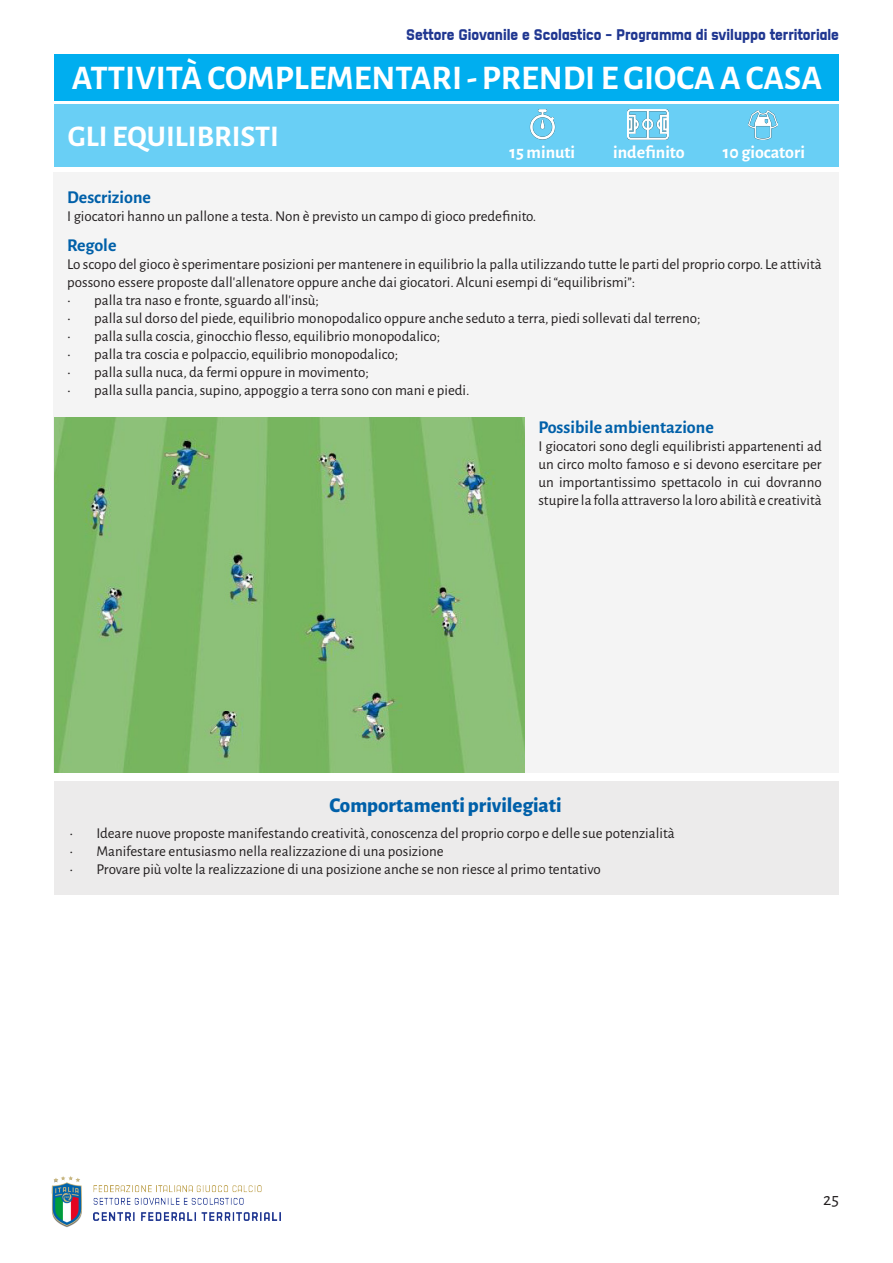
<style>
.page{position:relative;width:893px;height:1263px;background:#fff}
.page>*{position:absolute;margin:0;border:0;box-sizing:border-box;transform-origin:0 0}
.t1{font:700 34.5px "Alegreya Sans";color:#fff}
.t2{font:700 30px "Alegreya Sans";color:#fff}
.t3{font:800 21px "Alegreya Sans";color:#0060a9}
.t4{font:700 18px "Alegreya Sans";color:#0060a9}
.t5{font:700 18px "Alegreya Sans";color:#fff}
.t6{font:18px "Alegreya Sans";color:#231f20}
.t7{font:15px/18px "Alegreya Sans";color:#231f20}
.t8{font:15px "FIGC Azzurri Bold";color:#203791}
</style>
<div class="page">
<img style="left:93px;top:1185px;width:187px;height:36px">
<img style="left:51px;top:1176px;width:31px;height:51px">
<div style="left:54px;top:173px;width:785px;height:600px;background:#f4f4f4"></div>
<div style="left:54px;top:54px;width:785px;height:47px;background:#00aeef"></div>
<img style="left:54px;top:418px;width:470px;height:355px">
<div style="left:54px;top:104px;width:785px;height:63px;background:#69cff5"></div>
<div style="left:54px;top:781px;width:785px;height:114px;background:#ecebeb"></div>
<img style="left:529px;top:110px;width:27px;height:29px">
<img style="left:749px;top:111px;width:28px;height:28px">
<img style="left:628px;top:109px;width:41px;height:31px">
<p class="t8" style="left:406px;top:26px;width:434px">Settore Giovanile e Scolastico - Programma di sviluppo territoriale</p>
<p class="t1" style="left:72px;top:53px;width:752px">ATTIVITÀ COMPLEMENTARI - PRENDI E GIOCA A CASA</p>
<p class="t2" style="left:68px;top:114px;width:213px">GLI EQUILIBRISTI</p>
<p class="t5" style="left:510px;top:139px;width:67px">15 minuti</p>
<p class="t5" style="left:613px;top:139px;width:73px">indefinito</p>
<p class="t5" style="left:723px;top:139px;width:84px">10 giocatori</p>
<p class="t4" style="left:67px;top:184px;width:85px">Descrizione</p>
<p class="t7" style="left:67px;top:206px;width:471px">I giocatori hanno un pallone a testa. Non è previsto un campo di gioco predefinito.</p>
<p class="t4" style="left:67px;top:232px;width:51px">Regole</p>
<p class="t7" style="left:67px;top:254px;width:756px">Lo scopo del gioco è sperimentare posizioni per mantenere in equilibrio la palla utilizzando tutte le parti del proprio corpo. Le attività possono essere proposte dall’allenatore oppure anche dai giocatori. Alcuni esempi di “equilibrismi”:</p>
<p class="t7" style="left:67px;top:290px;width:253px">• palla tra naso e fronte, sguardo all’insù;</p>
<p class="t7" style="left:67px;top:308px;width:635px">• palla sul dorso del piede, equilibrio monopodalico oppure anche seduto a terra, piedi sollevati dal terreno;</p>
<p class="t7" style="left:67px;top:326px;width:374px">• palla sulla coscia, ginocchio flesso, equilibrio monopodalico;</p>
<p class="t7" style="left:67px;top:344px;width:333px">• palla tra coscia e polpaccio, equilibrio monopodalico;</p>
<p class="t7" style="left:67px;top:362px;width:303px">• palla sulla nuca, da fermi oppure in movimento;</p>
<p class="t7" style="left:67px;top:380px;width:404px">• palla sulla pancia, supino, appoggio a terra sono con mani e piedi.</p>
<p class="t4" style="left:538px;top:414px;width:177px">Possibile ambientazione</p>
<p class="t7" style="left:538px;top:437px;width:285px;text-align:justify">I giocatori sono degli equilibristi appartenenti ad un circo molto famoso e si devono esercitare per un importantissimo spettacolo in cui dovranno stupire la folla attraverso la loro abilità e creatività</p>
<p class="t3" style="left:329px;top:789px;width:234px">Comportamenti privilegiati</p>
<p class="t7" style="left:69px;top:823px;width:607px">• Ideare nuove proposte manifestando creatività, conoscenza del proprio corpo e delle sue potenzialità</p>
<p class="t7" style="left:69px;top:841px;width:376px">• Manifestare entusiasmo nella realizzazione di una posizione</p>
<p class="t7" style="left:69px;top:859px;width:533px">• Provare più volte la realizzazione di una posizione anche se non riesce al primo tentativo</p>
<p class="t6" style="left:823px;top:1187px;width:17px">25</p>
</div>
